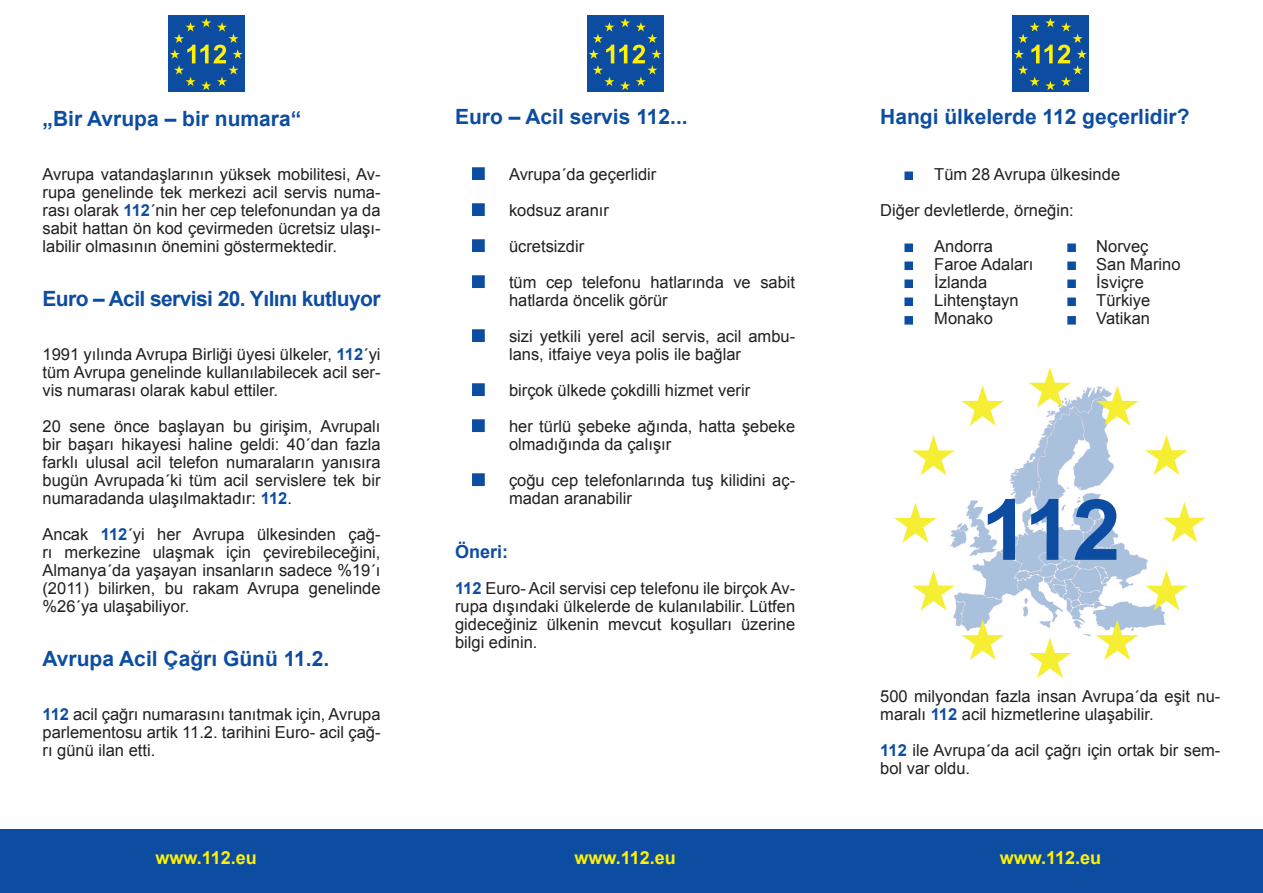
<style>
.page{position:relative;width:1263px;height:893px;background:#fff}
.page>*{position:absolute;margin:0;border:0;box-sizing:border-box;transform-origin:0 0}
.t1{font:700 84.75px "Arial";color:#0d4da1}
.t2{font:700 21px "Arial";color:#0d4da1}
.t3{font:700 21px "Arial";letter-spacing:-.03em;color:#0d4da1}
.t4{font:700 18px "Arial";color:#fff101}
.t5{font:700 18px "Arial";color:#0d4da1}
.t6{font:16.5px/18px "Arial";color:#231f20;text-align:justify}
.s1{font-weight:700;color:#0d4da1}
</style>
<div class="page">
<div style="left:0;top:829px;width:1263px;height:64px;background:#0d4da1"></div>
<div style="left:472px;top:167px;width:13px;height:13px;background:#0d4da1;border:2px solid #0d4da1"></div>
<div style="left:472px;top:203px;width:13px;height:13px;background:#0d4da1;border:2px solid #0d4da1"></div>
<div style="left:472px;top:239px;width:13px;height:13px;background:#0d4da1;border:2px solid #0d4da1"></div>
<div style="left:472px;top:275px;width:13px;height:13px;background:#0d4da1;border:2px solid #0d4da1"></div>
<div style="left:472px;top:329px;width:13px;height:13px;background:#0d4da1;border:2px solid #0d4da1"></div>
<div style="left:472px;top:383px;width:13px;height:13px;background:#0d4da1;border:2px solid #0d4da1"></div>
<div style="left:472px;top:419px;width:13px;height:13px;background:#0d4da1;border:2px solid #0d4da1"></div>
<div style="left:904px;top:243px;width:9px;height:9px;background:#0d4da1;border:2px solid #0d4da1"></div>
<div style="left:904px;top:261px;width:9px;height:9px;background:#0d4da1;border:2px solid #0d4da1"></div>
<div style="left:904px;top:279px;width:9px;height:9px;background:#0d4da1;border:2px solid #0d4da1"></div>
<div style="left:904px;top:297px;width:9px;height:9px;background:#0d4da1;border:2px solid #0d4da1"></div>
<div style="left:904px;top:316px;width:9px;height:9px;background:#0d4da1;border:2px solid #0d4da1"></div>
<img style="left:946px;top:387px;width:220px;height:249px">
<svg style="left:1029px;top:367px;width:42px;height:41px"></svg>
<svg style="left:961px;top:385px;width:43px;height:41px"></svg>
<svg style="left:912px;top:435px;width:43px;height:40px"></svg>
<svg style="left:894px;top:502px;width:43px;height:41px"></svg>
<svg style="left:912px;top:570px;width:43px;height:40px"></svg>
<svg style="left:961px;top:620px;width:43px;height:40px"></svg>
<svg style="left:1029px;top:637px;width:42px;height:41px"></svg>
<svg style="left:1096px;top:620px;width:42px;height:40px"></svg>
<svg style="left:1145px;top:570px;width:43px;height:40px"></svg>
<svg style="left:1163px;top:502px;width:42px;height:41px"></svg>
<svg style="left:1145px;top:435px;width:43px;height:40px"></svg>
<svg style="left:1096px;top:385px;width:43px;height:41px"></svg>
<div style="left:168px;top:16px;width:76px;height:76px;background:#0d4da1"></div>
<svg style="left:170px;top:18px;width:73px;height:72px"></svg>
<div style="left:587px;top:16px;width:76px;height:76px;background:#0d4da1"></div>
<svg style="left:589px;top:18px;width:72px;height:72px"></svg>
<div style="left:1012px;top:16px;width:77px;height:76px;background:#0d4da1"></div>
<svg style="left:1014px;top:18px;width:73px;height:72px"></svg>
<div style="left:904px;top:171px;width:9px;height:9px;background:#0d4da1;border:2px solid #0d4da1"></div>
<div style="left:1067px;top:243px;width:9px;height:9px;background:#0d4da1;border:2px solid #0d4da1"></div>
<div style="left:1067px;top:261px;width:9px;height:9px;background:#0d4da1;border:2px solid #0d4da1"></div>
<div style="left:1067px;top:279px;width:9px;height:9px;background:#0d4da1;border:2px solid #0d4da1"></div>
<div style="left:1067px;top:297px;width:9px;height:9px;background:#0d4da1;border:2px solid #0d4da1"></div>
<div style="left:1067px;top:316px;width:9px;height:9px;background:#0d4da1;border:2px solid #0d4da1"></div>
<div style="left:472px;top:473px;width:13px;height:13px;background:#0d4da1;border:2px solid #0d4da1"></div>
<p class="t2" style="left:43px;top:104px;width:260px">„Bir Avrupa – bir numara“</p>
<p class="t6" style="left:43px;top:165px;width:340px">Avrupa vatandaşlarının yüksek mobilitesi, Av&shy;rupa genelinde tek merkezi acil servis numa&shy;rası olarak <span class="s1">112</span>´nin her cep telefonundan ya da sabit hattan ön kod çevirmeden ücretsiz ulaşı&shy;labilir olmasının önemini göstermektedir.</p>
<p class="t3" style="left:43px;top:284px;width:340px">Euro – Acil servisi 20. Yılını kutluyor</p>
<p class="t6" style="left:43px;top:345px;width:340px">1991 yılında Avrupa Birliği üyesi ülkeler, <span class="s1">112</span>´yi tüm Avrupa genelinde kullanılabilecek acil ser&shy;vis numarası olarak kabul ettiler.</p>
<p class="t6" style="left:43px;top:417px;width:340px">20 sene önce başlayan bu girişim, Avrupalı bir başarı hikayesi haline geldi: 40´dan fazla farklı ulusal acil telefon numaraların yanısıra bugün Avrupada´ki tüm acil servislere tek bir numaradanda ulaşılmaktadır: <span class="s1">112</span>.</p>
<p class="t6" style="left:42px;top:525px;width:340px">Ancak <span class="s1">112</span>´yi her Avrupa ülkesinden çağ&shy;rı merkezine ulaşmak için çevirebileceğini, Almanya´da yaşayan insanların sadece %19´ı (2011) bilirken, bu rakam Avrupa genelinde %26´ya ulaşabiliyor.</p>
<p class="t2" style="left:43px;top:644px;width:288px">Avrupa Acil Çağrı Günü 11.2.</p>
<p class="t6" style="left:43px;top:705px;width:340px"><span class="s1">112</span> acil çağrı numarasını tanıtmak için, Avrupa parlementosu artik 11.2. tarihini Euro- acil çağ&shy;rı günü ilan etti.</p>
<p class="t2" style="left:455px;top:102px;width:234px">Euro – Acil servis 112...</p>
<p class="t6" style="left:509px;top:156px;width:288px;line-height:36px;text-align:left">Avrupa´da geçerlidir<br>kodsuz aranır<br>ücretsizdir<br>tüm cep telefonu hatlarında ve sabit</p>
<p class="t6" style="left:509px;top:282px;width:288px;line-height:36px">hatlarda öncelik görür<br>sizi yetkili yerel acil servis, acil ambu-</p>
<p class="t6" style="left:509px;top:336px;width:288px;line-height:36px;text-align:left">lans, itfaiye veya polis ile bağlar<br>birçok ülkede çokdilli hizmet verir<br>her türlü şebeke ağında, hatta şebeke</p>
<p class="t6" style="left:509px;top:426px;width:288px;line-height:36px">olmadığında da çalışır<br>çoğu cep telefonlarında tuş kilidini aç-</p>
<p class="t6" style="left:509px;top:489px;width:124px">madan aranabilir</p>
<p class="t5" style="left:455px;top:539px;width:55px">Öneri:</p>
<p class="t6" style="left:455px;top:579px;width:342px"><span class="s1">112</span> Euro- Acil servisi cep telefonu ile birçok Av&shy;rupa dışındaki ülkelerde de kulanılabilir. Lütfen gideceğiniz ülkenin mevcut koşulları üzerine bilgi edinin.</p>
<p class="t2" style="left:880px;top:102px;width:311px">Hangi ülkelerde 112 geçerlidir?</p>
<p class="t6" style="left:934px;top:165px;width:187px">Tüm 28 Avrupa ülkesinde</p>
<p class="t6" style="left:880px;top:201px;width:195px">Diğer devletlerde, örneğin:</p>
<p class="t6" style="left:934px;top:237px;width:60px">Andorra</p>
<p class="t6" style="left:1096px;top:237px;width:54px">Norveç</p>
<p class="t6" style="left:934px;top:255px;width:101px">Faroe Adaları</p>
<p class="t6" style="left:1096px;top:255px;width:86px">San Marino</p>
<p class="t6" style="left:934px;top:273px;width:55px">İzlanda</p>
<p class="t6" style="left:1096px;top:273px;width:49px">İsviçre</p>
<p class="t6" style="left:934px;top:291px;width:86px">Lihtenştayn</p>
<p class="t6" style="left:1096px;top:291px;width:56px">Türkiye</p>
<p class="t6" style="left:934px;top:309px;width:60px">Monako</p>
<p class="t6" style="left:1096px;top:309px;width:55px">Vatikan</p>
<h1 class="t1" style="left:981px;top:474px;width:141px">112</h1>
<p class="t6" style="left:880px;top:687px;width:342px">500 milyondan fazla insan Avrupa´da eşit nu&shy;maralı <span class="s1">112</span> acil hizmetlerine ulaşabilir.</p>
<p class="t6" style="left:880px;top:741px;width:342px"><span class="s1">112</span> ile Avrupa´da acil çağrı için ortak bir sem&shy;bol var oldu.</p>
<p class="t4" style="left:156px;top:844px;width:103px">www.112.eu</p>
<p class="t4" style="left:574px;top:845px;width:103px">www.112.eu</p>
<p class="t4" style="left:1000px;top:844px;width:103px">www.112.eu</p>
</div>
